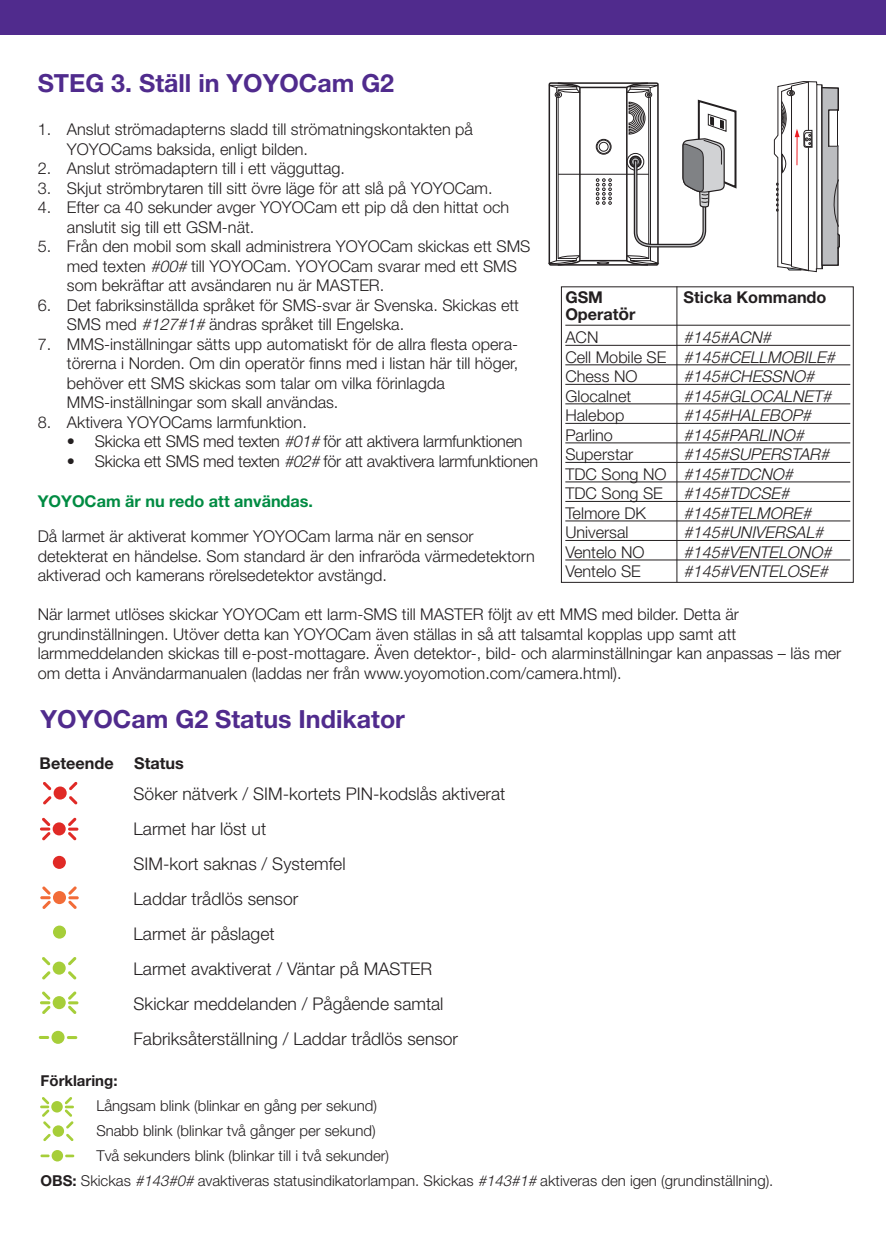
<style>
.page{position:relative;width:886px;height:1241px;background:#fff}
.page>*{position:absolute;margin:0;border:0;box-sizing:border-box;transform-origin:0 0}
.t1{font:700 25px "Helvetica Neue LT Pro";color:#502b8d}
.t2{font:300 17.5px/35px "Helvetica Neue LT Pro";color:#231f20}
.t3{font:300 16.25px/19.5px "Helvetica Neue LT Pro";color:#231f20}
.t4{font:italic 300 16.25px/19.5px "Helvetica Neue LT Pro";color:#231f20}
.t5{font:700 16.25px/22.5px "Helvetica Neue LT Pro";color:#231f20}
.t6{font:700 16.25px "Helvetica Neue LT Pro";color:#008b42}
.t7{font:300 15px "Helvetica Neue LT Pro";color:#231f20}
.t8{font:700 15px "Helvetica Neue LT Pro";color:#231f20}
.s1{font-style:italic}
.s2{font-size:17.5px}
.s3{font-weight:300}
.s4{font-style:normal}
.s5{font-weight:700}
</style>
<div class="page">
<div style="left:0;top:0;width:886px;height:35px;background:#502b8d"></div>
<svg style="left:548px;top:82px;width:189px;height:184px"></svg>
<svg style="left:773px;top:81px;width:67px;height:191px"></svg>
<div style="left:54px;top:786px;width:13px;height:13px;background:#e02a26;border-radius:50%"></div>
<svg style="left:43px;top:782px;width:8px;height:8px"></svg>
<svg style="left:69px;top:782px;width:8px;height:22px"></svg>
<svg style="left:43px;top:796px;width:8px;height:8px"></svg>
<div style="left:53px;top:822px;width:13px;height:13px;background:#e02a26;border-radius:50%"></div>
<svg style="left:40px;top:817px;width:11px;height:23px"></svg>
<svg style="left:68px;top:817px;width:10px;height:23px"></svg>
<div style="left:53px;top:855px;width:13px;height:13px;background:#e02a26;border-radius:50%"></div>
<div style="left:53px;top:925px;width:13px;height:13px;background:#a6ce39;border-radius:50%"></div>
<div style="left:53px;top:961px;width:13px;height:13px;background:#a6ce39;border-radius:50%"></div>
<svg style="left:68px;top:957px;width:8px;height:22px"></svg>
<svg style="left:42px;top:957px;width:9px;height:22px"></svg>
<div style="left:53px;top:995px;width:13px;height:13px;background:#a6ce39;border-radius:50%"></div>
<svg style="left:40px;top:991px;width:11px;height:22px"></svg>
<svg style="left:68px;top:991px;width:10px;height:22px"></svg>
<div style="left:52px;top:1030px;width:13px;height:13px;background:#a6ce39;border-radius:50%"></div>
<svg style="left:39px;top:1036px;width:10px;height:2px"></svg>
<svg style="left:67px;top:1036px;width:10px;height:2px"></svg>
<div style="left:53px;top:1125px;width:11px;height:11px;background:#a6ce39;border-radius:50%"></div>
<div style="left:51px;top:1100px;width:12px;height:12px;background:#a6ce39;border-radius:50%"></div>
<svg style="left:40px;top:1097px;width:11px;height:43px"></svg>
<svg style="left:65px;top:1097px;width:9px;height:43px"></svg>
<div style="left:53px;top:890px;width:13px;height:13px;background:#f26c38;border-radius:50%"></div>
<svg style="left:40px;top:886px;width:11px;height:22px"></svg>
<svg style="left:68px;top:886px;width:11px;height:22px"></svg>
<div style="left:52px;top:1149px;width:11px;height:12px;background:#a6ce39;border-radius:50%"></div>
<svg style="left:40px;top:1154px;width:10px;height:2px"></svg>
<svg style="left:65px;top:1154px;width:9px;height:3px"></svg>
<hr style="left:565px;top:325px;width:285px;height:1px;background:#231f20">
<hr style="left:565px;top:345px;width:285px;height:1px;background:#231f20">
<hr style="left:565px;top:364px;width:285px;height:1px;background:#231f20">
<hr style="left:565px;top:384px;width:285px;height:1px;background:#231f20">
<hr style="left:565px;top:403px;width:285px;height:1px;background:#231f20">
<hr style="left:565px;top:423px;width:285px;height:1px;background:#231f20">
<hr style="left:565px;top:442px;width:285px;height:1px;background:#231f20">
<hr style="left:565px;top:462px;width:285px;height:1px;background:#231f20">
<hr style="left:565px;top:481px;width:285px;height:1px;background:#231f20">
<hr style="left:565px;top:501px;width:285px;height:1px;background:#231f20">
<hr style="left:565px;top:520px;width:285px;height:1px;background:#231f20">
<hr style="left:565px;top:540px;width:285px;height:1px;background:#231f20">
<hr style="left:565px;top:559px;width:285px;height:1px;background:#231f20">
<div style="left:561px;top:286px;width:293px;height:296px;border:1px solid #231f20"></div>
<hr style="left:676px;top:286px;width:1px;height:296px;background:#231f20">
<h1 class="t1" style="left:38px;top:74px;width:358px">STEG 3. Ställ in YOYOCam G2</h1>
<p class="t3" style="left:67px;top:121px;width:407px;text-indent:-29px">1. Anslut strömadapterns sladd till strömatningskontakten på<br>YOYOCams baksida, enligt bilden.</p>
<p class="t3" style="left:38px;top:160px;width:309px">2. Anslut strömadaptern till i ett vägguttag.</p>
<p class="t3" style="left:38px;top:180px;width:456px">3. Skjut strömbrytaren till sitt övre läge för att slå på YOYOCam.</p>
<p class="t3" style="left:67px;top:199px;width:444px;text-indent:-29px">4. Efter ca 40 sekunder avger YOYOCam ett pip då den hittat och anslutit sig till ett GSM-nät.</p>
<p class="t3" style="left:67px;top:238px;width:465px;text-indent:-29px">5. Från den mobil som skall administrera YOYOCam skickas ett SMS med texten <span class="s1">#00#</span>till YOYOCam. YOYOCam svarar med ett SMS som bekräftar att avsändaren nu är MASTER.</p>
<p class="t3" style="left:67px;top:297px;width:454px;text-indent:-29px">6. Det fabriksinställda språket för SMS-svar är Svenska. Skickas ett<br>SMS med <span class="s1">#127#1#</span>ändras språket till Engelska.</p>
<p class="t3" style="left:67px;top:336px;width:453px;text-indent:-29px">7. MMS-inställningar sätts upp automatiskt för de allra flesta opera&shy;törerna i Norden. Om din operatör finns med i listan här till höger, behöver ett SMS skickas som talar om vilka förinlagda MMS-inställningar som skall användas.</p>
<p class="t3" style="left:38px;top:414px;width:271px">8. Aktivera YOYOCams larmfunktion.</p>
<p class="t3" style="left:67px;top:433px;width:457px">• Skicka ett SMS med texten <span class="s1">#01#</span>för att aktivera larmfunktionen</p>
<p class="t3" style="left:67px;top:453px;width:473px">• Skicka ett SMS med texten <span class="s1">#02#</span>för att avaktivera larmfunktionen</p>
<p class="t6" style="left:38px;top:495px;width:277px">YOYOCam är nu redo att användas.</p>
<p class="t3" style="left:38px;top:528px;width:499px">Då larmet är aktiverat kommer YOYOCam larma när en sensor detekterat en händelse. Som standard är den infraröda värmedetektorn aktiverad och kamerans rörelsedetektor avstängd.</p>
<p class="t3" style="left:38px;top:606px;width:805px">När larmet utlöses skickar YOYOCam ett larm-SMS till MASTER följt av ett MMS med bilder. Detta är grundinställningen. Utöver detta kan YOYOCam även ställas in så att talsamtal kopplas upp samt att larmmeddelanden skickas till e-post-mottagare. Även detektor-, bild- och alarminställningar kan anpassas – läs mer om detta i Användarmanualen (laddas ner från www.yoyomotion.com/camera.html).</p>
<p class="t5" style="left:565px;top:287px;width:39px">GSM</p>
<p class="t5" style="left:683px;top:287px;width:144px">Sticka Kommando</p>
<p class="t5" style="left:565px;top:305px;width:72px">Operat<span class="s2">ö</span>r<br><span class="s3">ACN</span></p>
<p class="t4" style="left:565px;top:329px;width:274px;text-indent:118px">#145#ACN#<br><span class="s4">Cell Mobile SE</span> #145#CELLMOBILE#<br><span class="s4">Chess NO</span></p>
<p class="t4" style="left:683px;top:368px;width:135px">#145#CHESSNO#</p>
<p class="t3" style="left:565px;top:387px;width:67px">Glocalnet</p>
<p class="t4" style="left:683px;top:387px;width:152px">#145#GLOCALNET#</p>
<p class="t3" style="left:565px;top:407px;width:61px">Halebop</p>
<p class="t4" style="left:683px;top:407px;width:132px">#145#HALEBOP#</p>
<p class="t3" style="left:565px;top:426px;width:49px">Parlino</p>
<p class="t4" style="left:683px;top:426px;width:125px">#145#PARLINO#</p>
<p class="t3" style="left:565px;top:446px;width:70px">Superstar</p>
<p class="t4" style="left:565px;top:446px;width:268px;text-indent:118px">#145#SUPERSTAR#<br><span class="s4">TDC Song NO</span> #145#TDCNO#<br><span class="s4">TDC Song SE</span></p>
<p class="t4" style="left:683px;top:485px;width:110px">#145#TDCSE#</p>
<p class="t3" style="left:565px;top:504px;width:82px">Telmore DK</p>
<p class="t4" style="left:683px;top:504px;width:132px">#145#TELMORE#</p>
<p class="t3" style="left:565px;top:524px;width:65px">Universal</p>
<p class="t4" style="left:683px;top:524px;width:144px">#145#UNIVERSAL#</p>
<p class="t3" style="left:565px;top:543px;width:81px">Ventelo NO</p>
<p class="t4" style="left:683px;top:543px;width:152px">#145#VENTELONO#</p>
<p class="t3" style="left:565px;top:563px;width:77px">Ventelo SE</p>
<p class="t4" style="left:683px;top:563px;width:149px">#145#VENTELOSE#</p>
<h1 class="t1" style="left:41px;top:710px;width:366px">YOYOCam G2 Status Indikator</h1>
<p class="t5" style="left:40px;top:753px;width:76px">Beteende</p>
<p class="t5" style="left:134px;top:753px;width:51px">Status</p>
<p class="t2" style="left:134px;top:777px;width:373px">Söker nätverk / SIM-kortets PIN-kodslås aktiverat<br>Larmet har löst ut<br>SIM-kort saknas / Systemfel<br>Laddar trådlös sensor<br>Larmet är påslaget<br>Larmet avaktiverat / Väntar på MASTER<br>Skickar meddelanden / Pågående samtal<br>Fabriksåterställning / Laddar trådlös sensor</p>
<p class="t8" style="left:41px;top:1075px;width:78px">Förklaring:</p>
<p class="t7" style="left:96px;top:1100px;width:282px">Långsam blink (blinkar en gång per sekund)</p>
<p class="t7" style="left:96px;top:1125px;width:281px">Snabb blink (blinkar två gånger per sekund)</p>
<p class="t7" style="left:96px;top:1150px;width:294px">Två sekunders blink (blinkar till i två sekunder)</p>
<p class="t7" style="left:41px;top:1175px;width:734px"><span class="s5">OBS:</span> Skickas <span class="s1">#143#0#</span>avaktiveras statusindikatorlampan. Skickas <span class="s1">#143#1#</span>aktiveras den igen (grundinställning).</p>
</div>
